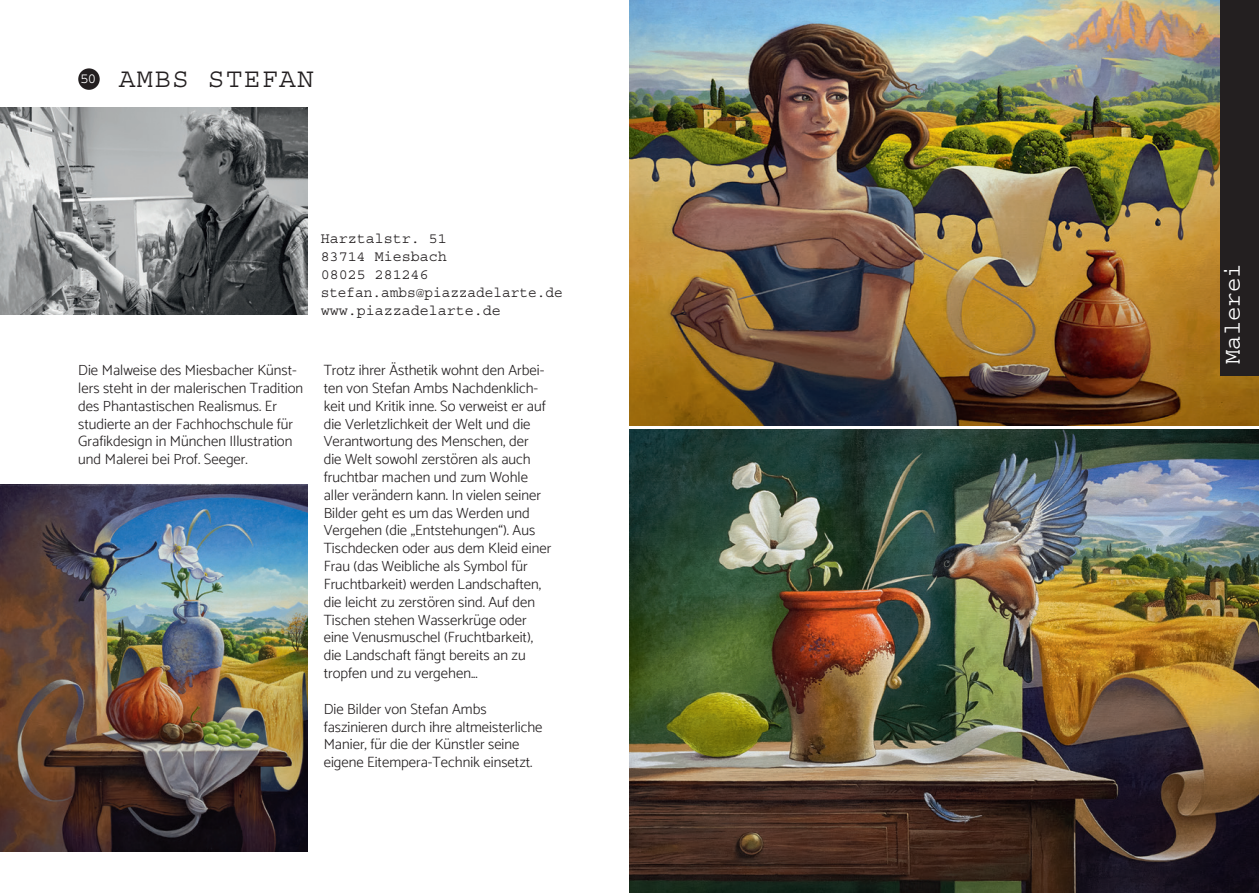
<style>
.page{position:relative;width:1259px;height:893px;background:#fff}
.page>*{position:absolute;margin:0;border:0;box-sizing:border-box;transform-origin:0 0}
.t1{font:27px "Courier Std";letter-spacing:.06em;color:#231f20}
.t2{font:24px "Courier Std";color:#fff}
.t3{font:15px/18px "Courier Std";color:#231f20}
.t4{font:300 14.85px/17.9px "Catamaran";color:#231f20}
</style>
<div class="page">
<img style="left:629px;top:429px;width:630px;height:464px">
<img style="left:629px;top:0;width:630px;height:425px">
<img style="left:0;top:484px;width:307px;height:367px">
<div style="left:78px;top:68px;width:22px;height:22px;background:#231f20;border-radius:50%"></div>
<img style="left:0;top:108px;width:308px;height:206px">
<div style="left:1220px;top:0;width:39px;height:376px;background:#231f20"></div>
<h1 class="t1" style="left:80px;top:64px;width:235px"><sup>50</sup> AMBS STEFAN</h1>
<p class="t3" style="left:321px;top:230px;width:243px">Harztalstr. 51<br>83714 Miesbach<br>08025 281246 stefan.ambs@piazzadelarte.de www.piazzadelarte.de</p>
<p class="t4" style="left:78px;top:361px;width:226px">Die Malweise des Miesbacher Künst&shy;lers steht in der malerischen Tradition des Phantastischen Realismus. Er studierte an der Fachhochschule für Grafikdesign in München Illustration und Malerei bei Prof. Seeger.</p>
<p class="t4" style="left:324px;top:361px;width:229px">Trotz ihrer Ästhetik wohnt den Arbei&shy;ten von Stefan Ambs Nachdenklich&shy;keit und Kritik inne. So verweist er auf die Verletzlichkeit der Welt und die Verantwortung des Menschen, der<br>die Welt sowohl zerstören als auch fruchtbar machen und zum Wohle aller verändern kann. In vielen seiner Bilder geht es um das Werden und Vergehen (die „Entstehungen“). Aus Tischdecken oder aus dem Kleid einer Frau (das Weibliche als Symbol für Fruchtbarkeit) werden Landschaften, die leicht zu zerstören sind. Auf den Tischen stehen Wasserkrüge oder eine Venusmuschel (Fruchtbarkeit), die Landschaft fängt bereits an zu tropfen und zu vergehen...</p>
<p class="t4" style="left:324px;top:700px;width:220px">Die Bilder von Stefan Ambs faszinieren durch ihre altmeisterliche Manier, für die der Künstler seine eigene Eitempera-Technik einsetzt.</p>
<h2 class="t2" style="left:1219px;top:364px;width:102px;rotate:-90deg">Malerei</h2>
</div>
